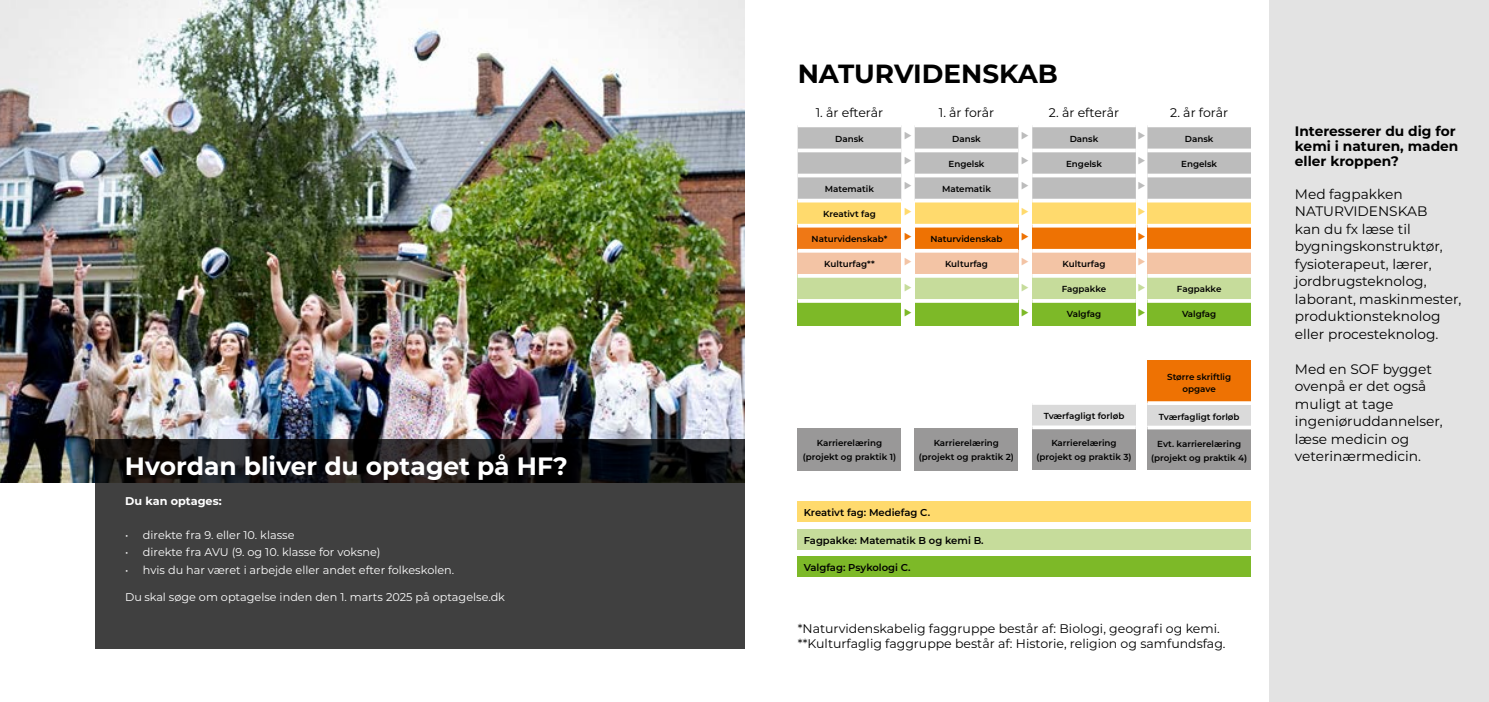
<style>
.page{position:relative;width:1489px;height:702px;background:#fff}
.page>*{position:absolute;margin:0;border:0;box-sizing:border-box;transform-origin:0 0}
.t1{font:700 26.25px "Montserrat";color:#000}
.t2{font:700 25px "Montserrat";color:#fff}
.t3{font:13.75px/17.5px "Montserrat";color:#000}
.t4{font:700 13.75px/15px "Montserrat";color:#000}
.t5{font:12.5px/15px "Montserrat";color:#000}
.t6{font:11.25px "Montserrat";color:#fff}
.t7{font:700 11.25px "Montserrat";color:#fff}
.t8{font:600 10px "Montserrat";color:#000}
.t9{font:600 8.75px/13.8px "Montserrat";color:#000;text-align:center}
</style>
<div class="page">
<img style="left:0;top:0;width:744px;height:482px">
<svg style="left:95px;top:439px;width:649px;height:209px;fill:#404040"></svg>
<div style="left:1032px;top:201px;width:103px;height:25px;background:#ffda6d"></div>
<div style="left:1032px;top:226px;width:103px;height:25px;background:#ee7203"></div>
<div style="left:1032px;top:251px;width:103px;height:25px;background:#f3c4a5"></div>
<div style="left:1032px;top:276px;width:103px;height:25px;background:#c6dc9b"></div>
<div style="left:1032px;top:301px;width:103px;height:25px;background:#7db928"></div>
<hr style="left:1032px;top:199px;width:103px;height:3px;background:#fff">
<hr style="left:1032px;top:224px;width:103px;height:3px;background:#fff">
<hr style="left:1032px;top:249px;width:103px;height:3px;background:#fff">
<svg style="left:1032px;top:274px;width:103px;height:4px"></svg>
<svg style="left:1032px;top:299px;width:103px;height:4px"></svg>
<div style="left:1032px;top:403px;width:103px;height:24px;background:#dadada"></div>
<div style="left:1032px;top:427px;width:103px;height:43px;background:#999898"></div>
<hr style="left:1032px;top:401px;width:103px;height:4px;background:#fff">
<svg style="left:1032px;top:425px;width:103px;height:4px"></svg>
<div style="left:1147px;top:360px;width:103px;height:43px;background:#ee7203"></div>
<div style="left:1147px;top:403px;width:103px;height:24px;background:#dadada"></div>
<div style="left:1147px;top:427px;width:103px;height:43px;background:#999898"></div>
<svg style="left:1147px;top:401px;width:103px;height:4px"></svg>
<svg style="left:1147px;top:425px;width:103px;height:4px"></svg>
<div style="left:1147px;top:201px;width:103px;height:25px;background:#ffda6d"></div>
<div style="left:1147px;top:226px;width:103px;height:25px;background:#ee7203"></div>
<div style="left:1147px;top:251px;width:103px;height:25px;background:#f3c4a5"></div>
<div style="left:1147px;top:276px;width:103px;height:25px;background:#c6dc9b"></div>
<div style="left:1147px;top:301px;width:103px;height:25px;background:#7db928"></div>
<hr style="left:1147px;top:199px;width:103px;height:3px;background:#fff">
<hr style="left:1147px;top:224px;width:103px;height:3px;background:#fff">
<hr style="left:1147px;top:249px;width:103px;height:3px;background:#fff">
<svg style="left:1147px;top:274px;width:103px;height:4px"></svg>
<svg style="left:1147px;top:299px;width:103px;height:4px"></svg>
<div style="left:797px;top:201px;width:104px;height:25px;background:#ffda6d"></div>
<div style="left:797px;top:226px;width:104px;height:25px;background:#ef7815"></div>
<div style="left:797px;top:251px;width:104px;height:25px;background:#f3c4a5"></div>
<div style="left:797px;top:276px;width:104px;height:25px;background:#c6dc9b"></div>
<div style="left:797px;top:301px;width:104px;height:25px;background:#7db928"></div>
<hr style="left:797px;top:199px;width:104px;height:3px;background:#fff">
<hr style="left:797px;top:224px;width:104px;height:3px;background:#fff">
<hr style="left:797px;top:249px;width:104px;height:3px;background:#fff">
<svg style="left:797px;top:274px;width:104px;height:4px"></svg>
<svg style="left:797px;top:299px;width:104px;height:4px"></svg>
<div style="left:914px;top:201px;width:104px;height:25px;background:#ffda6d"></div>
<div style="left:914px;top:226px;width:104px;height:25px;background:#ee7203"></div>
<div style="left:914px;top:251px;width:104px;height:25px;background:#f3c4a5"></div>
<div style="left:914px;top:276px;width:104px;height:25px;background:#c6dc9b"></div>
<div style="left:914px;top:301px;width:104px;height:25px;background:#7db928"></div>
<hr style="left:914px;top:199px;width:104px;height:3px;background:#fff">
<hr style="left:914px;top:224px;width:104px;height:3px;background:#fff">
<hr style="left:914px;top:249px;width:104px;height:3px;background:#fff">
<svg style="left:914px;top:274px;width:104px;height:4px"></svg>
<svg style="left:914px;top:299px;width:104px;height:4px"></svg>
<div style="left:797px;top:428px;width:104px;height:42px;background:#999898"></div>
<div style="left:914px;top:428px;width:104px;height:42px;background:#999898"></div>
<div style="left:797px;top:528px;width:453px;height:21px;background:#c6dc9b"></div>
<div style="left:797px;top:556px;width:453px;height:21px;background:#7db928"></div>
<div style="left:797px;top:500px;width:453px;height:21px;background:#ffda6d"></div>
<div style="left:1269px;top:0;width:219px;height:702px;background:#e3e3e3"></div>
<svg style="left:797px;top:125px;width:453px;height:75px"></svg>
<h2 class="t2" style="left:125px;top:448px;width:444px">Hvordan bliver du optaget på HF?</h2>
<p class="t7" style="left:125px;top:492px;width:98px">Du kan optages:</p>
<p class="t6" style="left:125px;top:527px;width:171px">• direkte fra 9. eller 10. klasse</p>
<p class="t6" style="left:125px;top:544px;width:257px">• direkte fra AVU (9. og 10. klasse for voksne)</p>
<p class="t6" style="left:125px;top:562px;width:330px">• hvis du har været i arbejde eller andet efter folkeskolen.</p>
<p class="t6" style="left:125px;top:589px;width:381px">Du skal søge om optagelse inden den 1. marts 2025 på optagelse.dk</p>
<h1 class="t1" style="left:797px;top:55px;width:262px">NATURVIDENSKAB</h1>
<h3 class="t5" style="left:1048px;top:105px;width:72px">2. år efterår</h3>
<p class="t9" style="left:1069px;top:131px;width:30px">Dansk</p>
<p class="t9" style="left:1065px;top:156px;width:38px">Engelsk</p>
<h3 class="t5" style="left:815px;top:105px;width:69px">1. år efterår</h3>
<p class="t9" style="left:835px;top:131px;width:30px">Dansk</p>
<h3 class="t5" style="left:938px;top:105px;width:57px">1. år forår</h3>
<p class="t9" style="left:952px;top:131px;width:30px">Dansk</p>
<p class="t9" style="left:948px;top:156px;width:38px">Engelsk</p>
<p class="t9" style="left:942px;top:181px;width:50px">Matematik</p>
<p class="t9" style="left:825px;top:182px;width:50px">Matematik</p>
<p class="t9" style="left:823px;top:207px;width:54px">Kreativt fag</p>
<p class="t9" style="left:811px;top:232px;width:77px">Naturvidenskab*</p>
<p class="t9" style="left:824px;top:257px;width:52px">Kulturfag**</p>
<p class="t9" style="left:930px;top:232px;width:74px">Naturvidenskab</p>
<p class="t9" style="left:945px;top:257px;width:44px">Kulturfag</p>
<p class="t9" style="left:1062px;top:257px;width:44px">Kulturfag</p>
<p class="t9" style="left:1061px;top:282px;width:46px">Fagpakke</p>
<p class="t9" style="left:1066px;top:307px;width:36px">Valgfag</p>
<h3 class="t5" style="left:1170px;top:105px;width:60px">2. år forår</h3>
<p class="t9" style="left:1184px;top:131px;width:30px">Dansk</p>
<p class="t9" style="left:1181px;top:156px;width:38px">Engelsk</p>
<p class="t9" style="left:1176px;top:282px;width:46px">Fagpakke</p>
<p class="t9" style="left:1181px;top:307px;width:36px">Valgfag</p>
<p class="t9" style="left:802px;top:435px;width:95px">Karrierelæring (projekt og praktik 1)</p>
<p class="t9" style="left:918px;top:435px;width:96px">Karrierelæring (projekt og praktik 2)</p>
<p class="t8" style="left:803px;top:505px;width:128px">Kreativt fag: Mediefag C.</p>
<p class="t8" style="left:803px;top:533px;width:181px">Fagpakke: Matematik B og kemi B.</p>
<p class="t8" style="left:803px;top:561px;width:108px">Valgfag: Psykologi C.</p>
<p class="t9" style="left:1043px;top:409px;width:82px">Tværfagligt forløb</p>
<p class="t9" style="left:1036px;top:435px;width:96px">Karrierelæring (projekt og praktik 3)</p>
<p class="t9" style="left:1167px;top:371px;width:66px;line-height:11.9px">Større skriftlig opgave</p>
<p class="t9" style="left:1158px;top:409px;width:82px">Tværfagligt forløb</p>
<p class="t9" style="left:1151px;top:436px;width:97px">Evt. karrierelæring (projekt og praktik 4)</p>
<h3 class="t5" style="left:797px;top:620px;width:429px">*Naturvidenskabelig faggruppe består af: Biologi, geografi og kemi. **Kulturfaglig faggruppe består af: Historie, religion og samfundsfag.</h3>
<h3 class="t4" style="left:1294px;top:123px;width:165px">Interesserer du dig for kemi i naturen, maden eller kroppen?</h3>
<h3 class="t3" style="left:1294px;top:184px;width:168px">Med fagpakken<br>NATURVIDENSKAB<br>kan du fx læse til bygningskonstruktør, fysioterapeut, lærer, jordbrugsteknolog, laborant, maskinmester, produktionsteknolog eller procesteknolog.</h3>
<h3 class="t3" style="left:1294px;top:359px;width:149px">Med en SOF bygget ovenpå er det også muligt at tage ingeniøruddannelser, læse medicin og veterinærmedicin.</h3>
</div>
